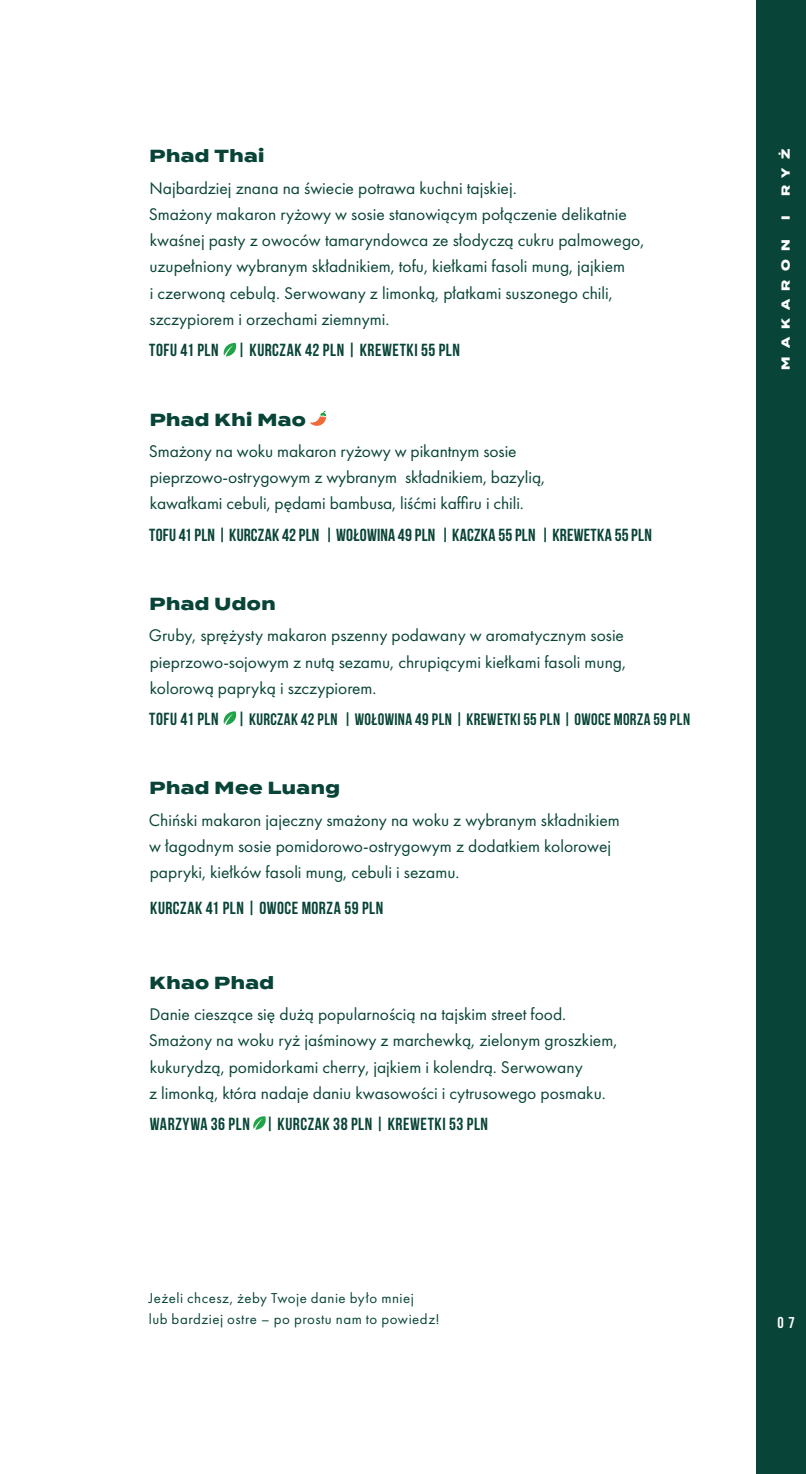
<style>
.page{position:relative;width:806px;height:1474px;background:#fff}
.page>*{position:absolute;margin:0;border:0;box-sizing:border-box;transform-origin:0 0}
.t1{font:17.5px/26.2px "Futura PT";color:#084437}
.t2{font:700 17.5px "Bebas Neue";letter-spacing:.025em;color:#084437}
.t3{font:800 17.5px "Termina";letter-spacing:.025em;color:#084437}
.t4{font:700 16.62px "Bebas Neue";letter-spacing:.025em;color:#084437}
.t5{font:15.75px "Bebas Neue";color:#fff}
.t6{font:14.88px/21px "Futura PT";letter-spacing:.035em;color:#084437}
.t7{font:800 11.72px "Termina";letter-spacing:.695em;color:#fff}
.s1{font-size:17.5px}
</style>
<div class="page">
<div style="left:756px;top:0;width:50px;height:1473px;background:#084437"></div>
<svg style="left:310px;top:411px;width:16px;height:15px"></svg>
<svg style="left:223px;top:343px;width:14px;height:13px"></svg>
<svg style="left:223px;top:711px;width:14px;height:14px"></svg>
<svg style="left:253px;top:1116px;width:13px;height:13px"></svg>
<p class="t3" style="left:150px;top:143px;width:116px">Phad Thai</p>
<p class="t1" style="left:149px;top:174px;width:497px">Najbardziej znana na świecie potrawa kuchni tajskiej.<br>Smażony makaron ryżowy w sosie stanowiącym połączenie delikatnie kwaśnej pasty z owoców tamaryndowca ze słodyczą cukru palmowego, uzupełniony wybranym składnikiem, tofu, kiełkami fasoli mung, jajkiem<br>i czerwoną cebulą. Serwowany z limonką, płatkami suszonego chili, szczypiorem i orzechami ziemnymi.</p>
<p class="t2" style="left:149px;top:340px;width:312px">TOFU 41 PLN | KURCZAK 42 PLN | KREWETKI 55 PLN</p>
<p class="t3" style="left:150px;top:406px;width:158px">Phad Khi Mao</p>
<p class="t1" style="left:149px;top:438px;width:398px">Smażony na woku makaron ryżowy w pikantnym sosie pieprzowo-ostrygowym z wybranym składnikiem, bazylią, kawałkami cebuli, pędami bambusa, liśćmi kaffiru i chili.</p>
<p class="t2" style="left:149px;top:525px;width:504px">TOFU 41 PLN | KURCZAK 42 PLN | WOŁOWINA 49 PLN | KACZKA 55 PLN | KREWETKA 55 PLN</p>
<p class="t3" style="left:150px;top:591px;width:128px">Phad Udon</p>
<p class="t1" style="left:149px;top:622px;width:479px;text-align:justify">Gruby, sprężysty makaron pszenny podawany w aromatycznym sosie pieprzowo-sojowym z nutą sezamu, chrupiącymi kiełkami fasoli mung, kolorową papryką i szczypiorem.</p>
<p class="t4" style="left:149px;top:710px;width:542px"><span class="s1">TOFU 41 PLN |</span> KURCZAK 42 PLN | WOŁOWINA 49 PLN | KREWETKI 55 PLN | OWOCE MORZA 59 PLN</p>
<p class="t3" style="left:150px;top:775px;width:192px">Phad Mee Luang</p>
<p class="t1" style="left:149px;top:806px;width:473px">Chiński makaron jajeczny smażony na woku z wybranym składnikiem w łagodnym sosie pomidorowo-ostrygowym z dodatkiem kolorowej papryki, kiełków fasoli mung, cebuli i sezamu.</p>
<p class="t2" style="left:150px;top:898px;width:235px">KURCZAK 41 PLN | OWOCE MORZA 59 PLN</p>
<p class="t3" style="left:150px;top:969px;width:126px">Khao Phad</p>
<p class="t1" style="left:149px;top:1001px;width:470px">Danie cieszące się dużą popularnością na tajskim street food.<br>Smażony na woku ryż jaśminowy z marchewką, zielonym groszkiem, kukurydzą, pomidorkami cherry, jajkiem i kolendrą. Serwowany<br>z limonką, która nadaje daniu kwasowości i cytrusowego posmaku.</p>
<p class="t2" style="left:150px;top:1114px;width:340px">WARZYWA 36 PLN | KURCZAK 38 PLN | KREWETKI 53 PLN</p>
<p class="t6" style="left:149px;top:1287px;width:292px">Jeżeli chcesz, żeby Twoje danie było mniej<br>lub bardziej ostre – po prostu nam to powiedz!</p>
<p class="t7" style="left:777px;top:196px;width:49px;rotate:-90deg">RYŻ</p>
<p class="t7" style="left:777px;top:220px;width:6px;rotate:-90deg">I</p>
<p class="t7" style="left:777px;top:370px;width:132px;rotate:-90deg">MAKARON</p>
<p class="t5" style="left:777px;top:1313px;width:19px">0 7</p>
</div>
